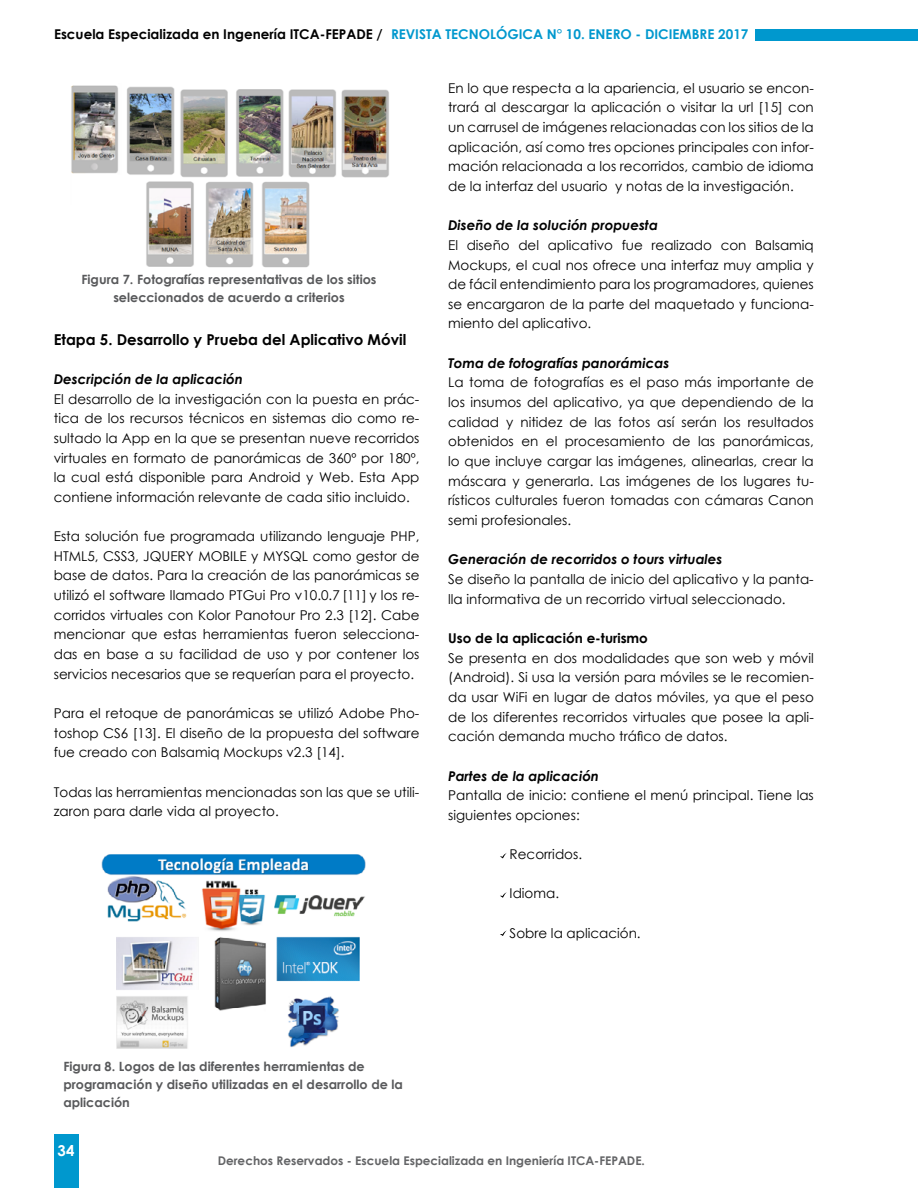
<style>
.page{position:relative;width:918px;height:1188px;background:#fff}
.page>*{position:absolute;margin:0;border:0;box-sizing:border-box;transform-origin:0 0}
.t1{font:700 15px "Century Gothic";color:#000}
.t2{font:700 15px "Century Gothic";color:#fff}
.t3{font:13.5px/19.6px "Century Gothic";color:#000;text-align:justify}
.t4{font:italic 700 13.5px "Century Gothic";color:#000}
.t5{font:700 13.5px "Century Gothic";color:#000}
.t6{font:700 12.75px/18px "Century Gothic";color:#58595b;text-align:center}
.t7{font:700 12px "Century Gothic";color:#636466}
.s1{color:#0098ce}
</style>
<div class="page">
<div style="left:755px;top:29px;width:163px;height:11px;background:#0098ce"></div>
<div style="left:54px;top:1134px;width:24px;height:54px;background:#0098ce"></div>
<img style="left:71px;top:85px;width:318px;height:183px">
<img style="left:101px;top:854px;width:265px;height:195px">
<svg style="left:500px;top:853px;width:7px;height:5px"></svg>
<svg style="left:500px;top:892px;width:7px;height:6px"></svg>
<svg style="left:500px;top:930px;width:7px;height:6px"></svg>
<p class="t5" style="left:54px;top:23px;width:696px">Escuela Especializada en Ingenería ITCA-FEPADE / <span class="s1">REVISTA TECNOLÓGICA N° 10. ENERO - DICIEMBRE 2017</span></p>
<p class="t6" style="left:81px;top:270px;width:297px">Figura 7. Fotografías representativas de los sitios seleccionados de acuerdo a criterios</p>
<p class="t1" style="left:54px;top:328px;width:354px">Etapa 5. Desarrollo y Prueba del Aplicativo Móvil</p>
<p class="t4" style="left:54px;top:369px;width:191px">Descripción de la aplicación</p>
<p class="t3" style="left:54px;top:389px;width:367px">El desarrollo de la investigación con la puesta en prác&shy;tica de los recursos técnicos en sistemas dio como re&shy;sultado la App en la que se presentan nueve recorridos virtuales en formato de panorámicas de 360º por 180º, la cual está disponible para Android y Web. Esta App contiene información relevante de cada sitio incluido.</p>
<p class="t3" style="left:54px;top:526px;width:367px">Esta solución fue programada utilizando lenguaje PHP, HTML5, CSS3, JQUERY MOBILE y MYSQL como gestor de base de datos. Para la creación de las panorámicas se utilizó el software llamado PTGui Pro v10.0.7 [11] y los re&shy;corridos virtuales con Kolor Panotour Pro 2.3 [12]. Cabe mencionar que estas herramientas fueron selecciona&shy;das en base a su facilidad de uso y por contener los servicios necesarios que se requerían para el proyecto.</p>
<p class="t3" style="left:54px;top:703px;width:367px">Para el retoque de panorámicas se utilizó Adobe Pho&shy;toshop CS6 [13]. El diseño de la propuesta del software fue creado con Balsamiq Mockups v2.3 [14].</p>
<p class="t3" style="left:54px;top:782px;width:367px">Todas las herramientas mencionadas son las que se utili&shy;zaron para darle vida al proyecto.</p>
<p class="t3" style="left:448px;top:78px;width:367px">En lo que respecta a la apariencia, el usuario se encon&shy;trará al descargar la aplicación o visitar la url [15] con un carrusel de imágenes relacionadas con los sitios de la aplicación, así como tres opciones principales con infor&shy;mación relacionada a los recorridos, cambio de idioma de la interfaz del usuario y notas de la investigación.</p>
<p class="t4" style="left:448px;top:215px;width:211px">Diseño de la solución propuesta</p>
<p class="t3" style="left:448px;top:235px;width:367px">El diseño del aplicativo fue realizado con Balsamiq Mockups, el cual nos ofrece una interfaz muy amplia y de fácil entendimiento para los programadores, quienes se encargaron de la parte del maquetado y funciona&shy;miento del aplicativo.</p>
<p class="t4" style="left:448px;top:353px;width:223px">Toma de fotografías panorámicas</p>
<p class="t3" style="left:448px;top:373px;width:367px">La toma de fotografías es el paso más importante de los insumos del aplicativo, ya que dependiendo de la calidad y nitidez de las fotos así serán los resultados obtenidos en el procesamiento de las panorámicas, lo que incluye cargar las imágenes, alinearlas, crear la máscara y generarla. Las imágenes de los lugares tu&shy;rísticos culturales fueron tomadas con cámaras Canon semi profesionales.</p>
<p class="t4" style="left:448px;top:549px;width:276px">Generación de recorridos o tours virtuales</p>
<p class="t3" style="left:448px;top:569px;width:367px">Se diseño la pantalla de inicio del aplicativo y la panta&shy;lla informativa de un recorrido virtual seleccionado.</p>
<p class="t5" style="left:448px;top:628px;width:201px">Uso de la aplicación e-turismo</p>
<p class="t3" style="left:448px;top:648px;width:367px">Se presenta en dos modalidades que son web y móvil (Android). Si usa la versión para móviles se le recomien&shy;da usar WiFi en lugar de datos móviles, ya que el peso de los diferentes recorridos virtuales que posee la apli&shy;cación demanda mucho tráfico de datos.</p>
<p class="t4" style="left:448px;top:765px;width:152px">Partes de la aplicación</p>
<p class="t3" style="left:448px;top:785px;width:367px">Pantalla de inicio: contiene el menú principal. Tiene las siguientes opciones:</p>
<p class="t3" style="left:510px;top:844px;width:74px">Recorridos.</p>
<p class="t3" style="left:510px;top:884px;width:51px">Idioma.</p>
<p class="t3" style="left:510px;top:923px;width:133px">Sobre la aplicación.</p>
<p class="t6" style="left:63px;top:1056px;width:341px;text-align:left">Figura 8. Logos de las diferentes herramientas de programación y diseño utilizadas en el desarrollo de la aplicación</p>
<p class="t2" style="left:58px;top:1139px;width:18px">34</p>
<p class="t7" style="left:218px;top:1152px;width:429px">Derechos Reservados - Escuela Especializada en Ingeniería ITCA-FEPADE.</p>
</div>
